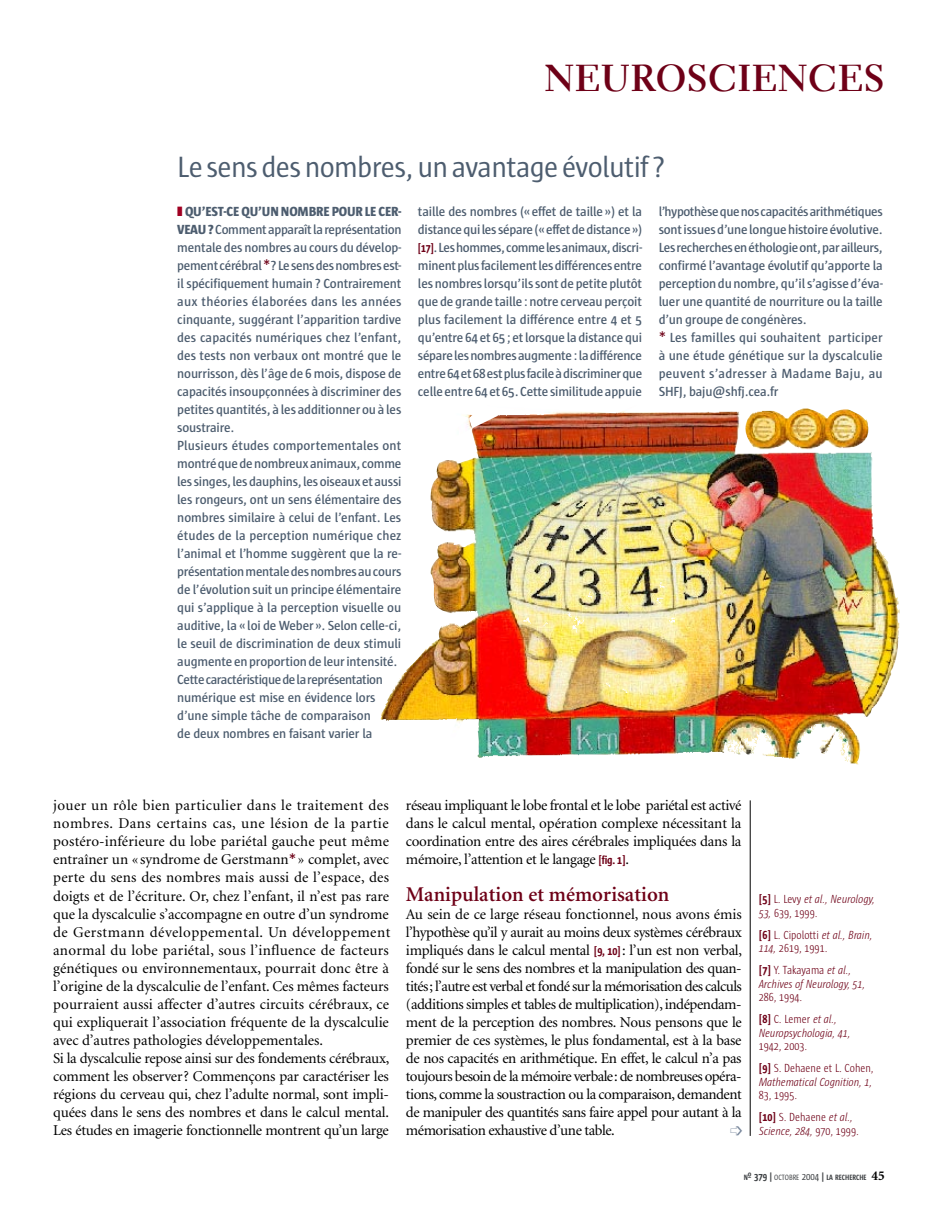
<style>
.page{position:relative;width:936px;height:1221px;background:#fff}
.page>*{position:absolute;margin:0;border:0;box-sizing:border-box;transform-origin:0 0}
._00_Têtière{font:700 37.5px "Electra LH";letter-spacing:.01em;color:#6e0017}
._10_Encadré_titre{font:30px "Sun";letter-spacing:-.025em;color:#4d5d6f}
._06_Inter{font:600 21px "Minion";color:#6e0017}
._05_Texte_courant{font:15px/18px "Minion";letter-spacing:-.02em;color:#000;text-align:justify}
._10b_Encadré_texte{font:600 13.5px/18px "Sun";letter-spacing:-.01em;color:#4d5d6f;text-align:justify}
._08_Texte_références_rouge{font:italic 300 12px/13.5px "Sun Cd";color:#6e0017}
._08_Texte_références_rouge-2{font:300 12px/13.5px "Sun Cd";color:#6e0017}
.t1{font:700 7.8px "Sun Cd";color:#404346}
.s1{font-weight:800}
.s2{font-weight:400;font-size:15px;color:#6e0017}
.s3{font-family:"Sun Cd";font-weight:700;font-size:12px;color:#6e0017}
.s4{font-family:"Sun";color:#6e0017}
.s5{font-weight:700;font-style:normal}
.s6{font-style:normal}
.s7{font-weight:700}
.s8{font-style:italic}
.s9{font-size:10.5px}
.s10{font-weight:400}
.s11{font-weight:400;font-size:10.5px}
.s12{font-family:"Minion";font-size:13.5px;color:#000}
</style>
<div class="page">
<img style="left:380px;top:411px;width:241px;height:342px">
<img style="left:621px;top:408px;width:278px;height:356px">
<hr style="left:749px;top:800px;width:1px;height:335px;background:#000">
<p class="_00_Têtière" style="left:544px;top:55px;width:341px">NEUROSCIENCES</p>
<p class="_10_Encadré_titre" style="left:177px;top:151px;width:490px">Le sens des nombres, un avantage évolutif ?</p>
<p class="_10b_Encadré_texte" style="left:177px;top:203px;width:226px;text-indent:8px"><span class="s1">QU’EST-CE QU’UN NOMBRE POUR LE CER-VEAU ?</span> Comment apparaît la représentation mentale des nombres au cours du dévelop&shy;pement cérébral <span class="s2">*</span>? Le sens des nombres est&shy;il spécifiquement humain ? Contrairement aux théories élaborées dans les années cinquante, suggérant l’apparition tardive des capacités numériques chez l’enfant, des tests non verbaux ont montré que le nourrisson, dès l’âge de 6 mois, dispose de capacités insoupçonnées à discriminer des petites quantités, à les additionner ou à les soustraire.</p>
<p class="_10b_Encadré_texte" style="left:177px;top:437px;width:226px;text-align:left">Plusieurs études comportementales ont montré que de nombreux animaux, comme les singes, les dauphins, les oiseaux et aussi les rongeurs, ont un sens élémentaire des nombres similaire à celui de l’enfant. Les études de la perception numérique chez l’animal et l’homme suggèrent que la re&shy;présentation mentale des nombres au cours de l’évolution suit un principe élémentaire qui s’applique à la perception visuelle ou auditive, la « loi de Weber ». Selon celle-ci, le seuil de discrimination de deux stimuli augmente en proportion de leur intensité.<br>Cette caractéristique de la représentation numérique est mise en évidence lors d’une simple tâche de comparaison<br>de deux nombres en faisant varier la</p>
<p class="_10b_Encadré_texte" style="left:418px;top:203px;width:226px">taille des nombres (« effet de taille ») et la distance qui les sépare (« effet de distance ») <span class="s3">[17]</span>. Les hommes, comme les animaux, discri&shy;minent plus facilement les différences entre les nombres lorsqu’ils sont de petite plutôt que de grande taille : notre cerveau perçoit plus facilement la différence entre 4 et 5 qu’entre 64 et 65 ; et lorsque la distance qui sépare les nombres augmente : la différence entre 64 et 68 est plus facile à discriminer que celle entre 64 et 65. Cette similitude appuie</p>
<p class="_10b_Encadré_texte" style="left:658px;top:203px;width:226px">l’hypothèse que nos capacités arithmétiques sont issues d’une longue histoire évolutive.<br>Les recherches en éthologie ont, par ailleurs, confirmé l’avantage évolutif qu’apporte la perception du nombre, qu’il s’agisse d’éva&shy;luer une quantité de nourriture ou la taille d’un groupe de congénères.</p>
<p class="_10b_Encadré_texte" style="left:658px;top:329px;width:226px"><span class="s2">*</span> Les familles qui souhaitent participer à une étude génétique sur la dyscalculie peuvent s’adresser à Madame Baju, au SHFJ, baju@shfj.cea.fr</p>
<p class="_05_Texte_courant" style="left:53px;top:797px;width:338px">jouer un rôle bien particulier dans le traitement des nombres. Dans certains cas, une lésion de la partie postéro-inférieure du lobe pariétal gauche peut même entraîner un « syndrome de Gerstmann<span class="s4">*</span> » complet, avec perte du sens des nombres mais aussi de l’espace, des doigts et de l’écriture. Or, chez l’enfant, il n’est pas rare que la dyscalculie s’accompagne en outre d’un syndrome de Gerstmann développemental. Un développement anormal du lobe pariétal, sous l’influence de facteurs génétiques ou environnementaux, pourrait donc être à l’origine de la dyscalculie de l’enfant. Ces mêmes facteurs pourraient aussi affecter d’autres circuits cérébraux, ce qui expliquerait l’association fréquente de la dyscalculie avec d’autres pathologies développementales.</p>
<p class="_05_Texte_courant" style="left:53px;top:1049px;width:338px">Si la dyscalculie repose ainsi sur des fondements cérébraux, comment les observer ? Commençons par caractériser les régions du cerveau qui, chez l’adulte normal, sont impli&shy;quées dans le sens des nombres et dans le calcul mental.<br>Les études en imagerie fonctionnelle montrent qu’un large</p>
<p class="_05_Texte_courant" style="left:406px;top:797px;width:337px">réseau impliquant le lobe frontal et le lobe pariétal est activé dans le calcul mental, opération complexe nécessitant la coordination entre des aires cérébrales impliquées dans la mémoire, l’attention et le langage <span class="s3">[fig. 1]</span>.</p>
<p class="_06_Inter" style="left:406px;top:883px;width:265px">Manipulation et mémorisation</p>
<p class="_05_Texte_courant" style="left:406px;top:905px;width:337px">Au sein de ce large réseau fonctionnel, nous avons émis l’hypothèse qu’il y aurait au moins deux systèmes cérébraux impliqués dans le calcul mental <span class="s3">[9, 10]</span> : l’un est non verbal, fondé sur le sens des nombres et la manipulation des quan&shy;tités ; l’autre est verbal et fondé sur la mémorisation des calculs (additions simples et tables de multiplication), indépendam&shy;ment de la perception des nombres. Nous pensons que le premier de ces systèmes, le plus fondamental, est à la base de nos capacités en arithmétique. En effet, le calcul n’a pas toujours besoin de la mémoire verbale : de nombreuses opéra&shy;tions, comme la soustraction ou la comparaison, demandent de manipuler des quantités sans faire appel pour autant à la mémorisation exhaustive d’une table.</p>
<p class="_08_Texte_références_rouge" style="left:758px;top:892px;width:117px"><span class="s5">[5]</span> <span class="s6">L. Levy</span> et al., Neurology,<br>53, <span class="s6">639, 1999.</span></p>
<p class="_08_Texte_références_rouge-2" style="left:758px;top:928px;width:115px"><span class="s7">[6]</span> L. Cipolotti <span class="s8">et al., Brain,<br>114,</span> 2619, 1991.</p>
<p class="_08_Texte_références_rouge" style="left:758px;top:963px;width:108px"><span class="s5">[7]</span> <span class="s6">Y. Takayama</span> et al.,<br>Archives of Neurology, 51,<br><span class="s6">286, 1994.</span></p>
<p class="_08_Texte_références_rouge" style="left:758px;top:1012px;width:93px"><span class="s5">[8]</span> <span class="s6">C. Lemer</span> et al.,<br>Neuropsychologia, 41,<br><span class="s6">1942, 2003.</span></p>
<p class="_08_Texte_références_rouge-2" style="left:758px;top:1061px;width:116px"><span class="s7">[9]</span> S. Dehaene et L. Cohen,<br><span class="s8">Mathematical Cognition, 1,<br></span>83, 1995.</p>
<p class="_08_Texte_références_rouge-2" style="left:758px;top:1110px;width:101px"><span class="s7">[10]</span> S. Dehaene <span class="s8">et al.,<br>Science, 284,</span> 970, 1999.</p>
<p class="t1" style="left:743px;top:1173px;width:142px">N<span class="s9">º 379 |</span> <span class="s10">OCTOBRE</span> <span class="s11">2004</span> <span class="s9">|</span> LA RECHERCHE <span class="s12">45</span></p>
</div>
